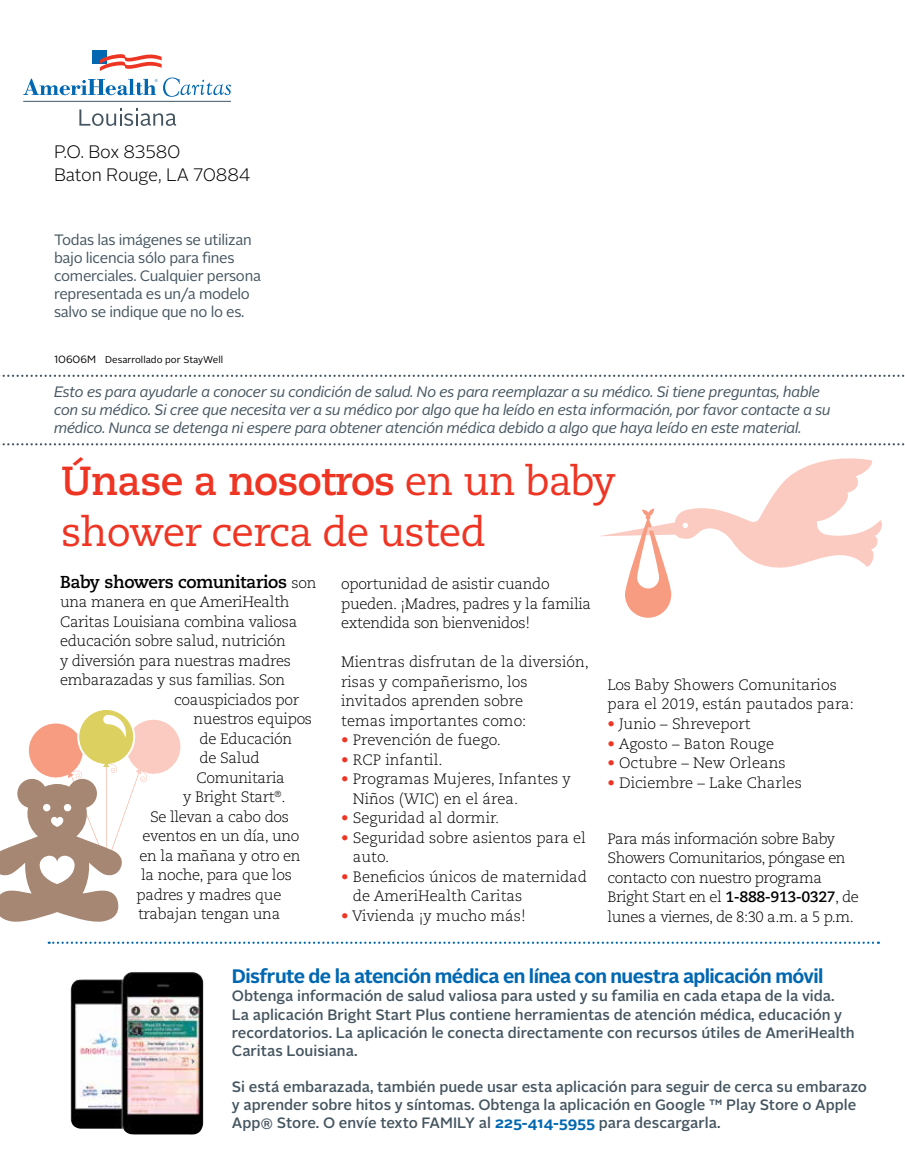
<style>
.page{position:relative;width:905px;height:1175px;background:#fff}
.page>*{position:absolute;margin:0;border:0;box-sizing:border-box;transform-origin:0 0}
.t1{font:700 40.5px "Caecilia LT Std";letter-spacing:-.02em;color:#ee3524}
.t2{font:40.5px "Caecilia LT Std";letter-spacing:-.02em;color:#ee3524}
.t3{font:700 19.5px "Alright Sans";letter-spacing:-.03em;color:#0067b1}
.t4{font:300 18px/22.5px "Alright Sans";letter-spacing:-.015em;color:#000}
.t5{font:700 17.25px "Caecilia LT Std";letter-spacing:-.02em;color:#000}
.t6{font:300 15px/19.5px "Caecilia LT Std";letter-spacing:-.02em;color:#000}
.t7{font:500 15px/18px "Alright Sans";color:#455560}
.t8{font:300 15px/19.5px "Caecilia LT Std";color:#000}
.t9{font:italic 15px/18px "Alright Sans";letter-spacing:-.02em;color:#455560}
.t10{font:15px/18px "Alright Sans";letter-spacing:-.02em;color:#455560}
.t11{font:9.75px "Alright Sans";color:#000}
.s1{font-size:10.5px}
.s2{font-weight:400}
.s3{font-weight:300;font-size:15px}
.s4{color:#ee3524}
.s5{font-weight:700}
.s6{font-weight:700;color:#0067b1}
</style>
<div class="page">
<svg style="left:0;top:375px;width:904px;height:2px"></svg>
<svg style="left:0;top:443px;width:904px;height:2px"></svg>
<hr style="left:23px;top:101px;width:208px;height:1px;background:#455560">
<svg style="left:49px;top:941px;width:829px;height:2px"></svg>
<div style="left:93px;top:50px;width:14px;height:14px;background:#0067b1"></div>
<svg style="left:100px;top:54px;width:62px;height:17px"></svg>
<svg style="left:23px;top:77px;width:208px;height:20px"></svg>
<svg style="left:79px;top:108px;width:97px;height:18px"></svg>
<svg style="left:600px;top:458px;width:282px;height:160px"></svg>
<svg style="left:0;top:710px;width:181px;height:212px"></svg>
<img style="left:71px;top:972px;width:133px;height:162px">
<p class="t4" style="left:54px;top:141px;width:198px">P.O. Box 83580<br>Baton Rouge, LA 70884</p>
<p class="t10" style="left:54px;top:231px;width:208px">Todas las imágenes se utilizan bajo licencia sólo para fnes comerciales. Cualquier persona representada es un/a modelo salvo se indique que no lo es.</p>
<p class="t11" style="left:54px;top:353px;width:171px"><span class="s1">10606M</span> Desarrollado por StayWell</p>
<p class="t9" style="left:54px;top:383px;width:778px">Esto es para ayudarle a conocer su condición de salud. No es para reemplazar a su médico. Si tiene preguntas, hable con su médico. Si cree que necesita ver a su médico por algo que ha leído en esta información, por favor contacte a su médico. Nunca se detenga ni espere para obtener atención médica debido a algo que haya leído en este material.</p>
<p class="t1" style="left:61px;top:457px;width:556px">Únase a nosotros <span class="s2">en un baby</span></p>
<h1 class="t2" style="left:61px;top:508px;width:426px">shower cerca de usted</h1>
<p class="t5" style="left:60px;top:571px;width:258px">Baby showers comunitarios <span class="s3">son</span></p>
<p class="t6" style="left:60px;top:592px;width:239px">una manera en que AmeriHealth<br>Caritas Louisiana combina valiosa educación sobre salud, nutrición y diversión para nuestras madres embarazadas y sus familias. Son</p>
<p class="t6" style="left:174px;top:690px;width:126px">coauspiciados por</p>
<p class="t6" style="left:199px;top:709px;width:114px;text-indent:-6px">nuestros equipos de Educación de Salud</p>
<p class="t6" style="left:183px;top:768px;width:104px;text-align:right">Comunitaria<br>y Bright Start<sup>®</sup>.</p>
<p class="t6" style="left:139px;top:807px;width:163px;text-align:center">Se llevan a cabo dos eventos en un día, uno en la mañana y otro en la noche, para que los</p>
<p class="t6" style="left:136px;top:885px;width:146px">padres y madres que trabajan tengan una</p>
<p class="t6" style="left:341px;top:574px;width:251px">oportunidad de asistir cuando pueden. ¡Madres, padres y la familia extendida son bienvenidos!</p>
<p class="t8" style="left:341px;top:652px;width:249px">Mientras disfrutan de la diversión, risas y compañerismo, los invitados aprenden sobre<br>temas importantes como:</p>
<p class="t8" style="left:341px;top:730px;width:161px"><span class="s4">•</span> Prevención de fuego.</p>
<p class="t8" style="left:341px;top:750px;width:103px"><span class="s4">•</span> RCP infantil.</p>
<p class="t8" style="left:353px;top:769px;width:219px;text-indent:-12px"><span class="s4">•</span> Programas Mujeres, Infantes y<br>Niños (WIC) en el área.</p>
<p class="t8" style="left:341px;top:808px;width:160px"><span class="s4">•</span> Seguridad al dormir.</p>
<p class="t8" style="left:353px;top:828px;width:234px;text-indent:-12px"><span class="s4">•</span> Seguridad sobre asientos para el auto.</p>
<p class="t8" style="left:353px;top:867px;width:236px;text-indent:-12px"><span class="s4">•</span> Benefcios únicos de maternidad de AmeriHealth Caritas</p>
<p class="t8" style="left:341px;top:906px;width:186px"><span class="s4">•</span> Vivienda ¡y mucho más!</p>
<p class="t8" style="left:607px;top:675px;width:248px">Los Baby Showers Comunitarios para el 2019, están pautados para:</p>
<p class="t8" style="left:607px;top:714px;width:144px"><span class="s4">•</span> Junio – Shreveport</p>
<p class="t8" style="left:607px;top:734px;width:168px"><span class="s4">•</span> Agosto – Baton Rouge</p>
<p class="t8" style="left:607px;top:753px;width:179px"><span class="s4">•</span> Octubre – New Orleans</p>
<p class="t8" style="left:607px;top:773px;width:196px"><span class="s4">•</span> Diciembre – Lake Charles</p>
<p class="t6" style="left:607px;top:829px;width:253px">Para más información sobre Baby Showers Comunitarios, póngase en contacto con nuestro programa Bright Start en el <span class="s5">1-888-913-0327</span>, de lunes a viernes, de 8:30 a.m. a 5 p.m.</p>
<h3 class="t3" style="left:232px;top:963px;width:593px">Disfrute de la atención médica en línea con nuestra aplicación móvil</h3>
<p class="t7" style="left:232px;top:987px;width:624px">Obtenga información de salud valiosa para usted y su familia en cada etapa de la vida.<br>La aplicación Bright Start Plus contiene herramientas de atención médica, educación y recordatorios. La aplicación le conecta directamente con recursos útiles de AmeriHealth Caritas Louisiana.</p>
<p class="t7" style="left:232px;top:1077px;width:636px">Si está embarazada, también puede usar esta aplicación para seguir de cerca su embarazo y aprender sobre hitos y síntomas. Obtenga la aplicación en Google ™ Play Store o Apple<br>App® Store. O envíe texto FAMILY al <span class="s6">225-414-5955</span> para descargarla.</p>
</div>
